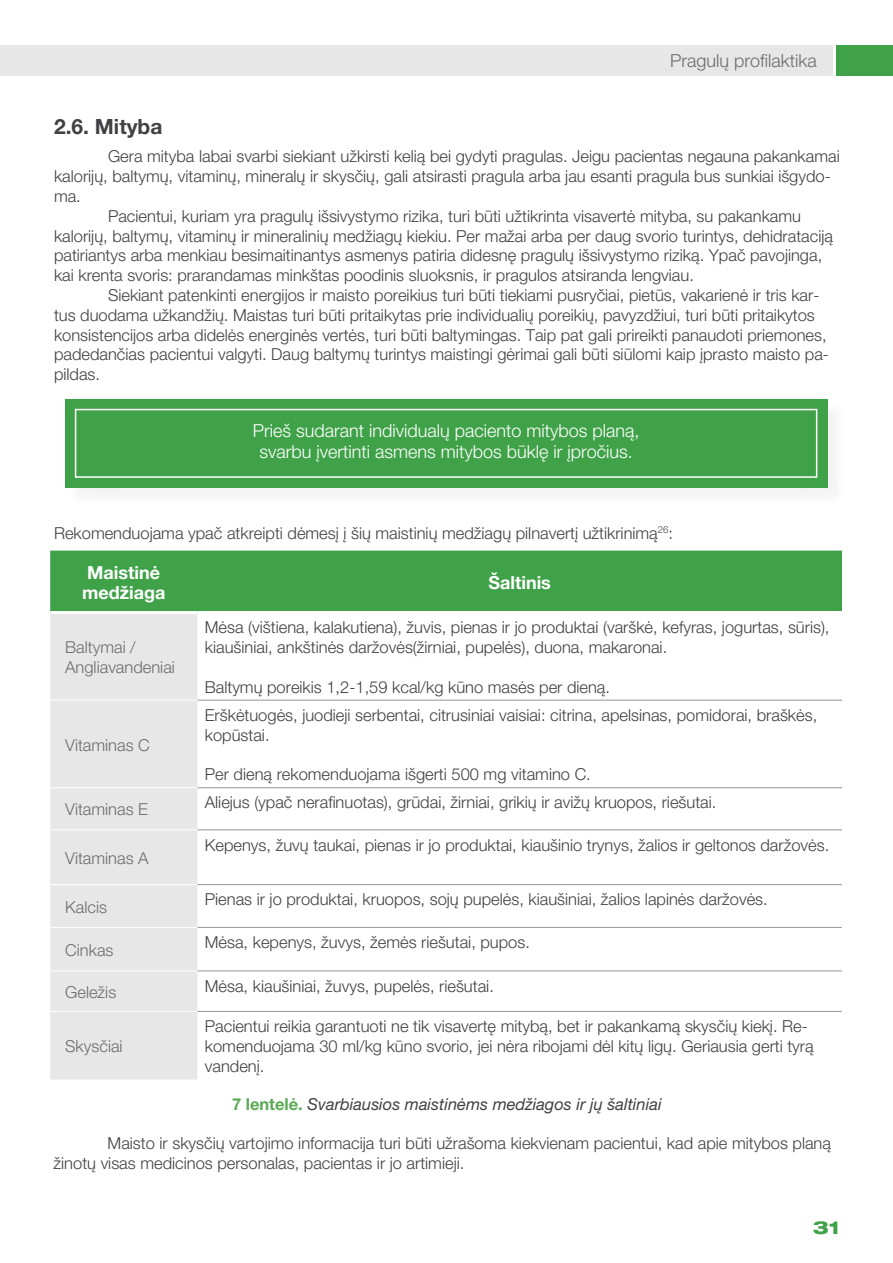
<style>
.page{position:relative;width:893px;height:1263px;background:#fff}
.page>*{position:absolute;margin:0;border:0;box-sizing:border-box;transform-origin:0 0}
.t1{font:21px "Helvetica Neue LT 75 Bd";color:#414042}
.t2{font:18px/21.6px "Helvetica Neue LT 45 Lt";color:#fff;text-align:center}
.t3{font:18px/19.5px "Helvetica Neue LT 75 Bd";color:#fff}
.t4{font:18px "Helvetica Neue LT 45 Lt";color:#6d6c6f}
.t5{font:18px "Helvetica Neue LT 83 Hv Ex";color:#40a248}
.t6{font:16.5px/19.8px "Helvetica Neue LT 45 Lt";color:#414042}
.t7{font:16.5px/19.8px "Helvetica Neue LT 45 Lt";color:#6d6c6f}
.t8{font:16.5px "Helvetica Neue LT 56 It";color:#414042}
.s1{font-family:"Helvetica Neue LT 75 Bd";color:#5aa954}
</style>
<div class="page">
<div style="left:67px;top:401px;width:779px;height:105px;background:#f7f7f7"></div>
<div style="left:65px;top:399px;width:763px;height:89px;background:#40a248"></div>
<div style="left:75px;top:409px;width:742px;height:69px;border:2px solid #fff"></div>
<div style="left:50px;top:550px;width:792px;height:61px;background:#40a248"></div>
<div style="left:50px;top:614px;width:147px;height:465px;background:#e7e7e7"></div>
<hr style="left:197px;top:700px;width:645px;height:1px;background:#949597">
<hr style="left:197px;top:787px;width:645px;height:1px;background:#949597">
<hr style="left:197px;top:829px;width:645px;height:1px;background:#949597">
<hr style="left:197px;top:884px;width:645px;height:1px;background:#949597">
<hr style="left:197px;top:927px;width:645px;height:1px;background:#949597">
<hr style="left:197px;top:970px;width:645px;height:1px;background:#949597">
<hr style="left:197px;top:1011px;width:645px;height:1px;background:#949597">
<hr style="left:50px;top:700px;width:147px;height:1px;background:#fff">
<hr style="left:50px;top:787px;width:147px;height:1px;background:#fff">
<hr style="left:50px;top:829px;width:147px;height:1px;background:#fff">
<hr style="left:50px;top:884px;width:147px;height:1px;background:#fff">
<hr style="left:50px;top:927px;width:147px;height:1px;background:#fff">
<hr style="left:50px;top:970px;width:147px;height:1px;background:#fff">
<hr style="left:50px;top:1011px;width:147px;height:1px;background:#fff">
<div style="left:0;top:45px;width:832px;height:30px;background:#e7e7e7"></div>
<div style="left:837px;top:45px;width:56px;height:30px;background:#40a248"></div>
<p class="t4" style="left:670px;top:50px;width:148px">Pragulų profilaktika</p>
<p class="t1" style="left:54px;top:113px;width:110px">2.6. Mityba</p>
<p class="t6" style="left:108px;top:146px;width:733px">Gera mityba labai svarbi siekiant užkirsti kelią bei gydyti pragulas. Jeigu pacientas negauna pakankamai</p>
<p class="t6" style="left:54px;top:166px;width:778px">kalorijų, baltymų, vitaminų, mineralų ir skysčių, gali atsirasti pragula arba jau esanti pragula bus sunkiai išgydo-</p>
<p class="t6" style="left:54px;top:186px;width:28px">ma.</p>
<p class="t6" style="left:108px;top:206px;width:695px">Pacientui, kuriam yra pragulų išsivystymo rizika, turi būti užtikrinta visavertė mityba, su pakankamu</p>
<p class="t6" style="left:54px;top:225px;width:781px">kalorijų, baltymų, vitaminų ir mineralinių medžiagų kiekiu. Per mažai arba per daug svorio turintys, dehidrataciją</p>
<p class="t6" style="left:54px;top:245px;width:770px">patiriantys arba menkiau besimaitinantys asmenys patiria didesnę pragulų išsivystymo riziką. Ypač pavojinga,</p>
<p class="t6" style="left:54px;top:265px;width:641px">kai krenta svoris: prarandamas minkštas poodinis sluoksnis, ir pragulos atsiranda lengviau.</p>
<p class="t6" style="left:108px;top:285px;width:713px">Siekiant patenkinti energijos ir maisto poreikius turi būti tiekiami pusryčiai, pietūs, vakarienė ir tris kar-</p>
<p class="t6" style="left:54px;top:305px;width:762px">tus duodama užkandžių. Maistas turi būti pritaikytas prie individualių poreikių, pavyzdžiui, turi būti pritaikytos</p>
<p class="t6" style="left:54px;top:324px;width:774px">konsistencijos arba didelės energinės vertės, turi būti baltymingas. Taip pat gali prireikti panaudoti priemones,</p>
<p class="t6" style="left:54px;top:344px;width:776px">padedančias pacientui valgyti. Daug baltymų turintys maistingi gėrimai gali būti siūlomi kaip įprasto maisto pa-</p>
<p class="t6" style="left:54px;top:364px;width:48px">pildas.</p>
<p class="t2" style="left:253px;top:419px;width:388px">Prieš sudarant individualų paciento mitybos planą, svarbu įvertinti asmens mitybos būklę ir įpročius.</p>
<p class="t6" style="left:54px;top:522px;width:621px">Rekomenduojama ypač atkreipti dėmesį į šių maistinių medžiagų pilnavertį užtikrinimą<sup>26</sup>:</p>
<p class="t3" style="left:82px;top:562px;width:85px">Maistinė medžiaga</p>
<p class="t3" style="left:488px;top:572px;width:64px">Šaltinis</p>
<p class="t7" style="left:65px;top:637px;width:111px">Baltymai /<br>Angliavandeniai</p>
<p class="t6" style="left:205px;top:617px;width:626px">Mėsa (vištiena, kalakutiena), žuvis, pienas ir jo produktai (varškė, kefyras, jogurtas, sūris), kiaušiniai, ankštinės daržovės(žirniai, pupelės), duona, makaronai.</p>
<p class="t6" style="left:205px;top:676px;width:407px">Baltymų poreikis 1,2-1,59 kcal/kg kūno masės per dieną.</p>
<p class="t7" style="left:65px;top:734px;width:86px">Vitaminas C</p>
<p class="t6" style="left:205px;top:705px;width:614px">Erškėtuogės, juodieji serbentai, citrusiniai vaisiai: citrina, apelsinas, pomidorai, braškės, kopūstai.</p>
<p class="t6" style="left:205px;top:764px;width:388px">Per dieną rekomenduojama išgerti 500 mg vitamino C.</p>
<p class="t7" style="left:65px;top:799px;width:84px">Vitaminas E</p>
<p class="t6" style="left:205px;top:792px;width:513px">Aliejus (ypač nerafinuotas), grūdai, žirniai, grikių ir avižų kruopos, riešutai.</p>
<p class="t7" style="left:65px;top:848px;width:85px">Vitaminas A</p>
<p class="t6" style="left:205px;top:834px;width:626px">Kepenys, žuvų taukai, pienas ir jo produktai, kiaušinio trynys, žalios ir geltonos daržovės.</p>
<p class="t7" style="left:65px;top:896px;width:43px">Kalcis</p>
<p class="t6" style="left:205px;top:889px;width:564px">Pienas ir jo produktai, kruopos, sojų pupelės, kiaušiniai, žalios lapinės daržovės.</p>
<p class="t7" style="left:65px;top:940px;width:50px">Cinkas</p>
<p class="t6" style="left:205px;top:932px;width:327px">Mėsa, kepenys, žuvys, žemės riešutai, pupos.</p>
<p class="t7" style="left:65px;top:982px;width:53px">Geležis</p>
<p class="t6" style="left:205px;top:975px;width:291px">Mėsa, kiaušiniai, žuvys, pupelės, riešutai.</p>
<p class="t7" style="left:65px;top:1036px;width:59px">Skysčiai</p>
<p class="t6" style="left:205px;top:1016px;width:610px">Pacientui reikia garantuoti ne tik visavertę mitybą, bet ir pakankamą skysčių kiekį. Re&shy;komenduojama 30 ml/kg kūno svorio, jei nėra ribojami dėl kitų ligų. Geriausia gerti tyrą vandenį.</p>
<p class="t8" style="left:232px;top:1094px;width:431px"><span class="s1">7 lentelė.</span> Svarbiausios maistinėms medžiagos ir jų šaltiniai</p>
<p class="t6" style="left:54px;top:1133px;width:779px;text-indent:54px">Maisto ir skysčių vartojimo informacija turi būti užrašoma kiekvienam pacientui, kad apie mitybos planą žinotų visas medicinos personalas, pacientas ir jo artimieji.</p>
<p class="t5" style="left:813px;top:1216px;width:28px">31</p>
</div>
